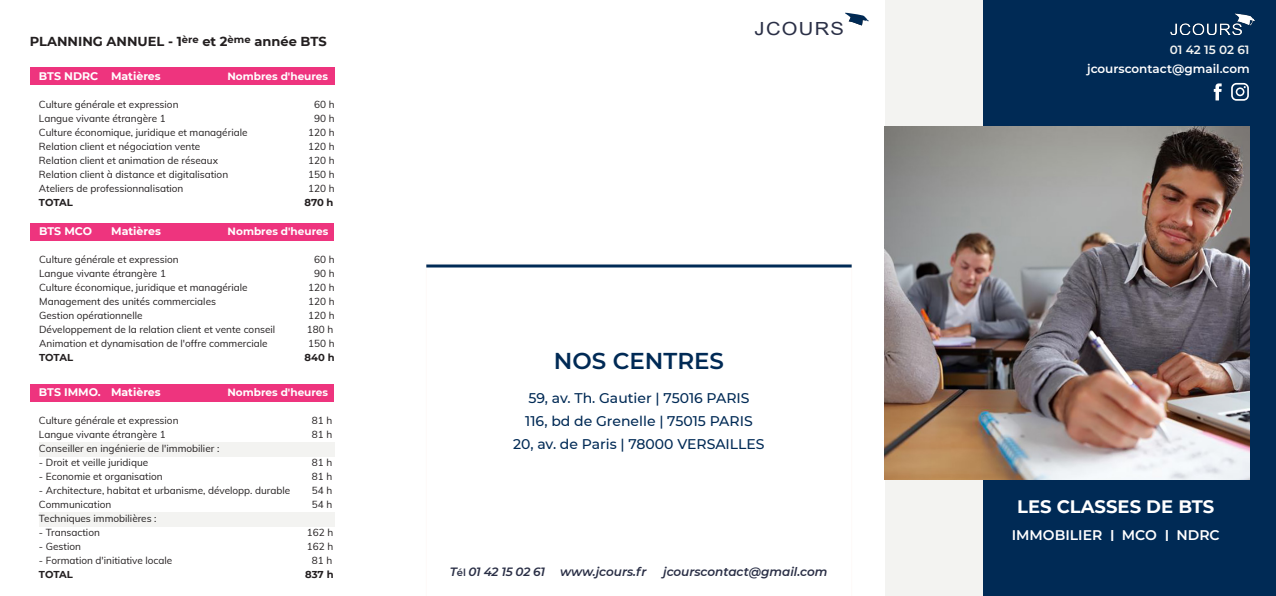
<style>
.page{position:relative;width:1276px;height:596px;background:#fff}
.page>*{position:absolute;margin:0;border:0;box-sizing:border-box;transform-origin:0 0}
.t1{font:600 23px "Montserrat";color:#002a55}
.t2{font:18.1px "Arial";letter-spacing:.065em;color:#2a2f46;scale:1.11 1}
.t3{font:700 18px "Montserrat";color:#fff}
.t4{font:500 14px "Montserrat";color:#002a55}
.t5{font:600 14px "Montserrat";color:#fff}
.t6{font:700 13px "Montserrat";color:#231f20}
.t7{font:italic 600 12px "Montserrat";color:#2a2f46}
.t8{font:600 12px "Montserrat";color:#fff}
.t9{font:600 12px "Montserrat";letter-spacing:-.005em;color:#f3f3f1}
.t10{font:700 11px "Montserrat";color:#fff}
.t11{font:700 10.5px "Montserrat";color:#fff}
.t12{font:10px "Muli";color:#231f20}
.t13{font:700 10px "Montserrat";letter-spacing:-.01em;color:#231f20}
.s1{font-style:normal;font-size:10px}
.s2{font-size:15.7px}
</style>
<div class="page">
<div style="left:982px;top:0;width:294px;height:595px;background:#002a55"></div>
<div style="left:30px;top:67px;width:304px;height:18px;background:#ee347e"></div>
<div style="left:30px;top:223px;width:304px;height:17px;background:#ee347e"></div>
<div style="left:30px;top:384px;width:304px;height:17px;background:#ee347e"></div>
<div style="left:39px;top:511px;width:295px;height:15px;background:#f3f3f1"></div>
<div style="left:39px;top:441px;width:296px;height:15px;background:#f3f3f1"></div>
<img style="left:1170px;top:13px;width:84px;height:21px">
<svg style="left:845px;top:12px;width:24px;height:14px"></svg>
<hr style="left:426px;top:264px;width:425px;height:3px;background:#002a55">
<div style="left:884px;top:0;width:98px;height:595px;background:#f3f3f1"></div>
<img style="left:884px;top:126px;width:365px;height:353px">
<svg style="left:1231px;top:83px;width:18px;height:18px"></svg>
<svg style="left:1213px;top:83px;width:8px;height:17px"></svg>
<p class="t6" style="left:30px;top:32px;width:298px">PLANNING ANNUEL - 1<sup>ère</sup> et 2<sup>ème</sup> année BTS</p>
<p class="t10" style="left:39px;top:68px;width:123px">BTS NDRC Matières</p>
<p class="t11" style="left:227px;top:68px;width:102px">Nombres d'heures</p>
<p class="t12" style="left:39px;top:97px;width:141px">Culture générale et expression</p>
<p class="t12" style="left:314px;top:97px;width:22px">60 h</p>
<p class="t12" style="left:39px;top:111px;width:128px">Langue vivante étrangère 1</p>
<p class="t12" style="left:314px;top:111px;width:22px">90 h</p>
<p class="t12" style="left:39px;top:125px;width:210px">Culture économique, juridique et managériale</p>
<p class="t12" style="left:308px;top:125px;width:28px">120 h</p>
<p class="t12" style="left:39px;top:139px;width:163px">Relation client et négociation vente</p>
<p class="t12" style="left:308px;top:139px;width:28px">120 h</p>
<p class="t12" style="left:39px;top:153px;width:181px">Relation client et animation de réseaux</p>
<p class="t12" style="left:308px;top:153px;width:28px">120 h</p>
<p class="t12" style="left:39px;top:167px;width:191px">Relation client à distance et digitalisation</p>
<p class="t12" style="left:308px;top:167px;width:28px">150 h</p>
<p class="t12" style="left:39px;top:181px;width:146px">Ateliers de professionnalisation</p>
<p class="t12" style="left:308px;top:181px;width:28px">120 h</p>
<p class="t13" style="left:39px;top:195px;width:35px">TOTAL</p>
<p class="t13" style="left:304px;top:195px;width:31px">870 h</p>
<p class="t10" style="left:39px;top:223px;width:54px">BTS MCO</p>
<p class="t10" style="left:111px;top:223px;width:51px">Matières</p>
<p class="t11" style="left:228px;top:223px;width:102px">Nombres d'heures</p>
<p class="t12" style="left:39px;top:252px;width:141px">Culture générale et expression</p>
<p class="t12" style="left:314px;top:252px;width:22px">60 h</p>
<p class="t12" style="left:39px;top:266px;width:128px">Langue vivante étrangère 1</p>
<p class="t12" style="left:314px;top:266px;width:22px">90 h</p>
<p class="t12" style="left:39px;top:280px;width:210px">Culture économique, juridique et managériale</p>
<p class="t12" style="left:308px;top:280px;width:28px">120 h</p>
<p class="t12" style="left:39px;top:294px;width:178px">Management des unités commerciales</p>
<p class="t12" style="left:308px;top:294px;width:28px">120 h</p>
<p class="t12" style="left:39px;top:308px;width:105px">Gestion opérationnelle</p>
<p class="t12" style="left:308px;top:308px;width:28px">120 h</p>
<p class="t12" style="left:39px;top:322px;width:238px">Développement de la relation client et vente conseil</p>
<p class="t12" style="left:307px;top:322px;width:28px">180 h</p>
<p class="t12" style="left:39px;top:336px;width:230px">Animation et dynamisation de l'offre commerciale</p>
<p class="t12" style="left:308px;top:336px;width:28px">150 h</p>
<p class="t13" style="left:39px;top:350px;width:35px">TOTAL</p>
<p class="t13" style="left:305px;top:350px;width:32px">840 h</p>
<p class="t10" style="left:39px;top:384px;width:123px">BTS IMMO. Matières</p>
<p class="t11" style="left:227px;top:384px;width:102px">Nombres d'heures</p>
<p class="t12" style="left:39px;top:413px;width:141px">Culture générale et expression</p>
<p class="t12" style="left:312px;top:413px;width:22px">81 h</p>
<p class="t12" style="left:39px;top:427px;width:128px">Langue vivante étrangère 1</p>
<p class="t12" style="left:312px;top:427px;width:22px">81 h</p>
<p class="t12" style="left:39px;top:441px;width:182px">Conseiller en ingénierie de l'immobilier :</p>
<p class="t12" style="left:39px;top:455px;width:111px">- Droit et veille juridique</p>
<p class="t12" style="left:312px;top:455px;width:22px">81 h</p>
<p class="t12" style="left:39px;top:469px;width:125px">- Economie et organisation</p>
<p class="t12" style="left:312px;top:469px;width:22px">81 h</p>
<p class="t12" style="left:39px;top:483px;width:253px">- Architecture, habitat et urbanisme, développ. durable</p>
<p class="t12" style="left:312px;top:483px;width:22px">54 h</p>
<p class="t12" style="left:39px;top:497px;width:74px">Communication</p>
<p class="t12" style="left:312px;top:497px;width:22px">54 h</p>
<p class="t12" style="left:39px;top:511px;width:119px">Techniques immobilières :</p>
<p class="t12" style="left:39px;top:525px;width:62px">- Transaction</p>
<p class="t12" style="left:307px;top:525px;width:28px">162 h</p>
<p class="t12" style="left:39px;top:539px;width:44px">- Gestion</p>
<p class="t12" style="left:307px;top:539px;width:28px">162 h</p>
<p class="t12" style="left:39px;top:553px;width:135px">- Formation d'initiative locale</p>
<p class="t12" style="left:312px;top:553px;width:22px">81 h</p>
<p class="t13" style="left:39px;top:567px;width:35px">TOTAL</p>
<p class="t13" style="left:305px;top:567px;width:30px">837 h</p>
<p class="t2" style="left:754px;top:16px;width:82px">JCOURS</p>
<p class="t1" style="left:554px;top:344px;width:172px">NOS CENTRES</p>
<p class="t4" style="left:528px;top:387px;width:223px">59, av. Th. Gautier | 75016 PARIS</p>
<p class="t4" style="left:525px;top:410px;width:229px">116, bd de Grenelle | 75015 PARIS</p>
<p class="t4" style="left:513px;top:433px;width:253px">20, av. de Paris | 78000 VERSAILLES</p>
<p class="t7" style="left:450px;top:563px;width:97px">T<span class="s1">él</span> 01 42 15 02 61</p>
<p class="t7" style="left:560px;top:563px;width:88px">www.jcours.fr</p>
<p class="t7" style="left:663px;top:563px;width:166px">jcourscontact@gmail.com</p>
<p class="t9" style="left:1170px;top:41px;width:81px">01 42 15 02 61</p>
<p class="t8" style="left:1087px;top:60px;width:164px">jcourscontact@gmail.com</p>
<p class="t3" style="left:1017px;top:493px;width:199px">LES CLASSES DE BTS</p>
<p class="t5" style="left:1011px;top:524px;width:210px">IMMOBILIER <span class="s2">I</span> MCO <span class="s2">I</span> NDRC</p>
</div>
